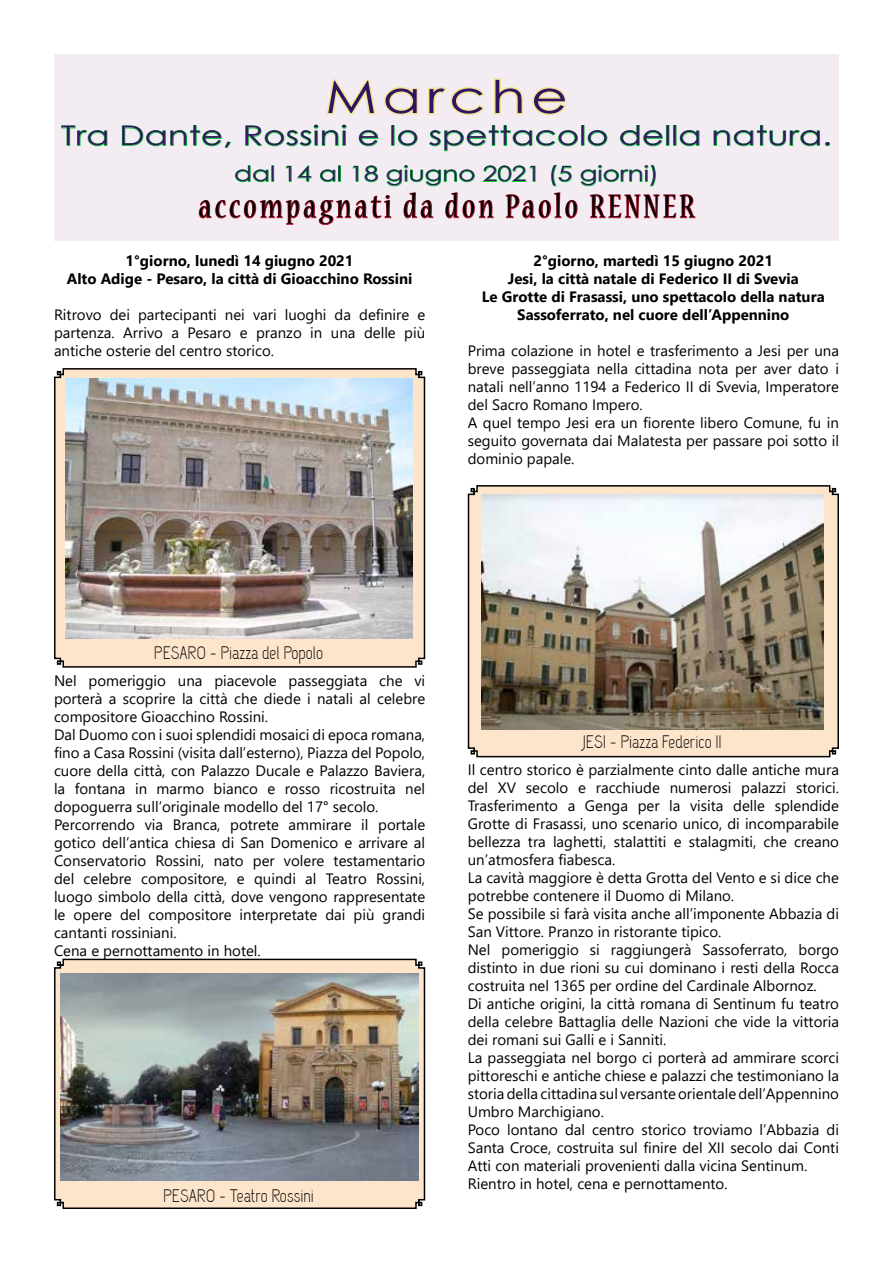
<style>
.page{position:relative;width:893px;height:1263px;background:#fff}
.page>*{position:absolute;margin:0;border:0;box-sizing:border-box;transform-origin:0 0}
.t1{font:45px "Century Gothic";letter-spacing:.1em;color:#32135f;scale:1.25 1}
.t2{font:condensed 36px "Nueva Std";letter-spacing:.1em;color:#000}
.t3{font:27px "Century Gothic";letter-spacing:.01em;color:#32135f;scale:1.25 1}
.t4{font:21px "Century Gothic";color:#32135f;scale:1.25 1}
.t5{font:18px "Capsuula";color:#000}
.t6{font:15px/18px "Segoe UI";color:#000}
.t7{font:700 15px/18px "Segoe UI";color:#000;text-align:center}
</style>
<div class="page">
<img style="left:54px;top:368px;width:372px;height:300px">
<img style="left:54px;top:958px;width:372px;height:251px">
<svg style="left:467px;top:485px;width:372px;height:273px"></svg>
<div style="left:54px;top:54px;width:785px;height:187px;background:#f3ecf3"></div>
<svg style="left:326px;top:79px;width:93px;height:37px"></svg>
<svg style="left:428px;top:78px;width:95px;height:38px"></svg>
<svg style="left:532px;top:87px;width:35px;height:29px"></svg>
<svg style="left:61px;top:125px;width:47px;height:22px"></svg>
<svg style="left:713px;top:125px;width:117px;height:22px"></svg>
<svg style="left:122px;top:124px;width:578px;height:102px"></svg>
<h1 class="t1" style="left:325px;top:65px;width:195px">Marche</h1>
<h3 class="t3" style="left:61px;top:117px;width:618px">Tra Dante, Rossini e lo spettacolo della natura.</h3>
<h3 class="t4" style="left:234px;top:159px;width:341px">dal 14 al 18 giugno 2021 (5 giorni)</h3>
<h2 class="t2" style="left:199px;top:190px;width:497px">accompagnati da don Paolo RENNER</h2>
<p class="t7" style="left:67px;top:251px;width:347px">1°giorno, lunedì 14 giugno 2021<br>Alto Adige - Pesaro, la città di Gioacchino Rossini</p>
<p class="t6" style="left:54px;top:304px;width:373px;text-align:justify">Ritrovo dei partecipanti nei vari luoghi da definire e partenza. Arrivo a Pesaro e pranzo in una delle più antiche osterie del centro storico.</p>
<p class="t7" style="left:482px;top:251px;width:344px">2°giorno, martedì 15 giugno 2021<br>Jesi, la città natale di Federico II di Svevia<br>Le Grotte di Frasassi, uno spettacolo della natura Sassoferrato, nel cuore dell’Appennino</p>
<p class="t6" style="left:468px;top:340px;width:373px">Prima colazione in hotel e trasferimento a Jesi per una breve passeggiata nella cittadina nota per aver dato i natali nell’anno 1194 a Federico II di Svevia, Imperatore del Sacro Romano Impero.<br>A quel tempo Jesi era un fiorente libero Comune, fu in seguito governata dai Malatesta per passare poi sotto il dominio papale.</p>
<p class="t5" style="left:154px;top:643px;width:171px">PESARO - Piazza del Popolo</p>
<p class="t6" style="left:54px;top:670px;width:373px">Nel pomeriggio una piacevole passeggiata che vi porterà a scoprire la città che diede i natali al celebre compositore Gioacchino Rossini.<br>Dal Duomo con i suoi splendidi mosaici di epoca romana, fino a Casa Rossini (visita dall’esterno), Piazza del Popolo, cuore della città, con Palazzo Ducale e Palazzo Baviera, la fontana in marmo bianco e rosso ricostruita nel dopoguerra sull’originale modello del 17° secolo.<br>Percorrendo via Branca, potrete ammirare il portale gotico dell’antica chiesa di San Domenico e arrivare al Conservatorio Rossini, nato per volere testamentario del celebre compositore, e quindi al Teatro Rossini, luogo simbolo della città, dove vengono rappresentate le opere del compositore interpretate dai più grandi cantanti rossiniani.<br>Cena e pernottamento in hotel.</p>
<p class="t5" style="left:163px;top:1185px;width:152px">PESARO - Teatro Rossini</p>
<p class="t5" style="left:583px;top:731px;width:141px">JESI - Piazza Federico II</p>
<p class="t6" style="left:468px;top:760px;width:373px">Il centro storico è parzialmente cinto dalle antiche mura del XV secolo e racchiude numerosi palazzi storici.<br>Trasferimento a Genga per la visita delle splendide Grotte di Frasassi, uno scenario unico, di incomparabile bellezza tra laghetti, stalattiti e stalagmiti, che creano un’atmosfera fiabesca.<br>La cavità maggiore è detta Grotta del Vento e si dice che potrebbe contenere il Duomo di Milano.<br>Se possibile si farà visita anche all’imponente Abbazia di San Vittore. Pranzo in ristorante tipico.<br>Nel pomeriggio si raggiungerà Sassoferrato, borgo distinto in due rioni su cui dominano i resti della Rocca costruita nel 1365 per ordine del Cardinale Albornoz.<br>Di antiche origini, la città romana di Sentinum fu teatro della celebre Battaglia delle Nazioni che vide la vittoria dei romani sui Galli e i Sanniti.<br>La passeggiata nel borgo ci porterà ad ammirare scorci pittoreschi e antiche chiese e palazzi che testimoniano la storia della cittadina sul versante orientale dell’Appennino Umbro Marchigiano.<br>Poco lontano dal centro storico troviamo l’Abbazia di Santa Croce, costruita sul finire del XII secolo dai Conti Atti con materiali provenienti dalla vicina Sentinum.<br>Rientro in hotel, cena e pernottamento.</p>
</div>
